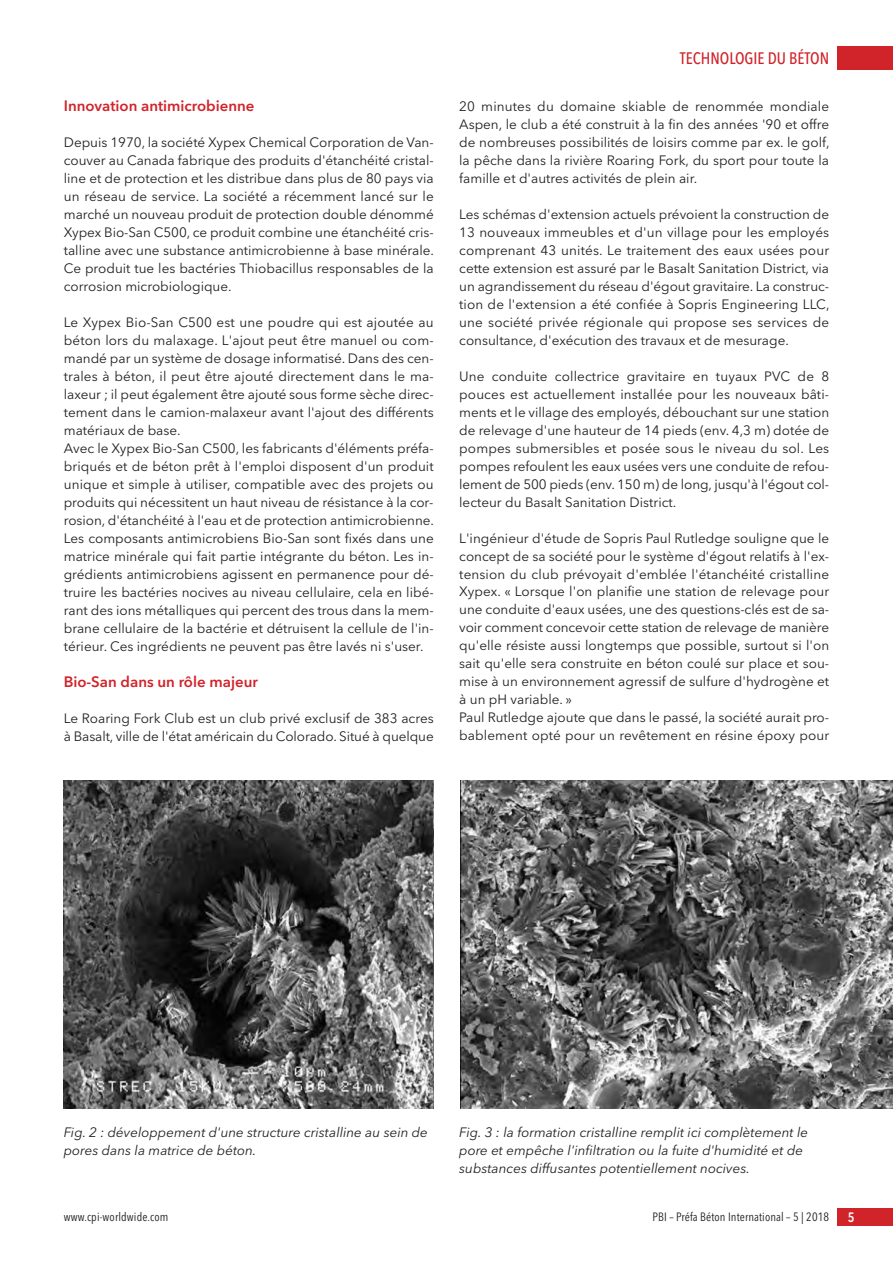
<style>
.page{position:relative;width:893px;height:1263px;background:#fff}
.page>*{position:absolute;margin:0;border:0;box-sizing:border-box;transform-origin:0 0}
.t1{font:500 16.5px "Avenir Next Condensed";color:#d1232a}
.t2{font:600 15px "Avenir Next";color:#d1232a}
.t3{font:13.5px/18px "Avenir Next";color:#231f20;text-align:justify}
.t4{font:italic 13.5px/18px "Avenir Next";color:#231f20}
.t5{font:600 13.5px "Avenir Next Condensed";color:#fff}
.t6{font:12px "Avenir Next Condensed";letter-spacing:.01em;color:#231f20}
</style>
<div class="page">
<img style="left:64px;top:780px;width:370px;height:328px">
<img style="left:461px;top:780px;width:432px;height:328px">
<div style="left:838px;top:47px;width:55px;height:23px;background:#d1232a"></div>
<div style="left:838px;top:1208px;width:55px;height:18px;background:#d1232a"></div>
<p class="t2" style="left:64px;top:99px;width:192px">Innovation antimicrobienne</p>
<p class="t3" style="left:64px;top:134px;width:372px">Depuis 1970, la société Xypex Chemical Corporation de Van&shy;couver au Canada fabrique des produits d'étanchéité cristal&shy;line et de protection et les distribue dans plus de 80 pays via un réseau de service. La société a récemment lancé sur le marché un nouveau produit de protection double dénommé Xypex Bio-San C500, ce produit combine une étanchéité cris&shy;talline avec une substance antimicrobienne à base minérale.<br>Ce produit tue les bactéries Thiobacillus responsables de la corrosion microbiologique.</p>
<p class="t3" style="left:64px;top:314px;width:371px">Le Xypex Bio-San C500 est une poudre qui est ajoutée au béton lors du malaxage. L'ajout peut être manuel ou com&shy;mandé par un système de dosage informatisé. Dans des cen&shy;trales à béton, il peut être ajouté directement dans le ma&shy;laxeur ; il peut également être ajouté sous forme sèche direc&shy;tement dans le camion-malaxeur avant l'ajout des différents matériaux de base.</p>
<p class="t3" style="left:64px;top:440px;width:372px">Avec le Xypex Bio-San C500, les fabricants d'éléments préfa&shy;briqués et de béton prêt à l'emploi disposent d'un produit unique et simple à utiliser, compatible avec des projets ou produits qui nécessitent un haut niveau de résistance à la cor&shy;rosion, d'étanchéité à l'eau et de protection antimicrobienne.<br>Les composants antimicrobiens Bio-San sont fixés dans une matrice minérale qui fait partie intégrante du béton. Les in&shy;grédients antimicrobiens agissent en permanence pour dé&shy;truire les bactéries nocives au niveau cellulaire, cela en libé&shy;rant des ions métalliques qui percent des trous dans la mem&shy;brane cellulaire de la bactérie et détruisent la cellule de l'in&shy;térieur. Ces ingrédients ne peuvent pas être lavés ni s'user.</p>
<p class="t2" style="left:64px;top:675px;width:196px">Bio-San dans un rôle majeur</p>
<p class="t3" style="left:64px;top:710px;width:371px">Le Roaring Fork Club est un club privé exclusif de 383 acres à Basalt, ville de l'état américain du Colorado. Situé à quelque</p>
<p class="t1" style="left:680px;top:48px;width:151px">TECHNOLOGIE DU BÉTON</p>
<p class="t3" style="left:459px;top:98px;width:372px">20 minutes du domaine skiable de renommée mondiale Aspen, le club a été construit à la fin des années '90 et offre de nombreuses possibilités de loisirs comme par ex. le golf, la pêche dans la rivière Roaring Fork, du sport pour toute la famille et d'autres activités de plein air.</p>
<p class="t3" style="left:459px;top:206px;width:372px">Les schémas d'extension actuels prévoient la construction de 13 nouveaux immeubles et d'un village pour les employés comprenant 43 unités. Le traitement des eaux usées pour cette extension est assuré par le Basalt Sanitation District, via un agrandissement du réseau d'égout gravitaire. La construc&shy;tion de l'extension a été confiée à Sopris Engineering LLC, une société privée régionale qui propose ses services de consultance, d'exécution des travaux et de mesurage.</p>
<p class="t3" style="left:459px;top:368px;width:371px">Une conduite collectrice gravitaire en tuyaux PVC de 8 pouces est actuellement installée pour les nouveaux bâti&shy;ments et le village des employés, débouchant sur une station de relevage d'une hauteur de 14 pieds (env. 4,3 m) dotée de pompes submersibles et posée sous le niveau du sol. Les pompes refoulent les eaux usées vers une conduite de refou&shy;lement de 500 pieds (env. 150 m) de long, jusqu'à l'égout col&shy;lecteur du Basalt Sanitation District.</p>
<p class="t3" style="left:459px;top:530px;width:371px">L'ingénieur d'étude de Sopris Paul Rutledge souligne que le concept de sa société pour le système d'égout relatifs à l'ex&shy;tension du club prévoyait d'emblée l'étanchéité cristalline Xypex. « Lorsque l'on planifie une station de relevage pour une conduite d'eaux usées, une des questions-clés est de sa&shy;voir comment concevoir cette station de relevage de manière qu'elle résiste aussi longtemps que possible, surtout si l'on sait qu'elle sera construite en béton coulé sur place et sou&shy;mise à un environnement agressif de sulfure d'hydrogène et à un pH variable. »</p>
<p class="t3" style="left:459px;top:710px;width:371px">Paul Rutledge ajoute que dans le passé, la société aurait pro&shy;bablement opté pour un revêtement en résine époxy pour</p>
<p class="t4" style="left:64px;top:1124px;width:366px">Fig. 2 : développement d'une structure cristalline au sein de pores dans la matrice de béton.</p>
<p class="t4" style="left:459px;top:1124px;width:350px">Fig. 3 : la formation cristalline remplit ici complètement le pore et empêche l'infiltration ou la fuite d'humidité et de substances diffusantes potentiellement nocives.</p>
<p class="t6" style="left:64px;top:1209px;width:106px">www.cpi-worldwide.com</p>
<p class="t6" style="left:652px;top:1209px;width:178px">PBI – Préfa Béton International – 5 | 2018</p>
<p class="t5" style="left:848px;top:1209px;width:8px">5</p>
</div>
